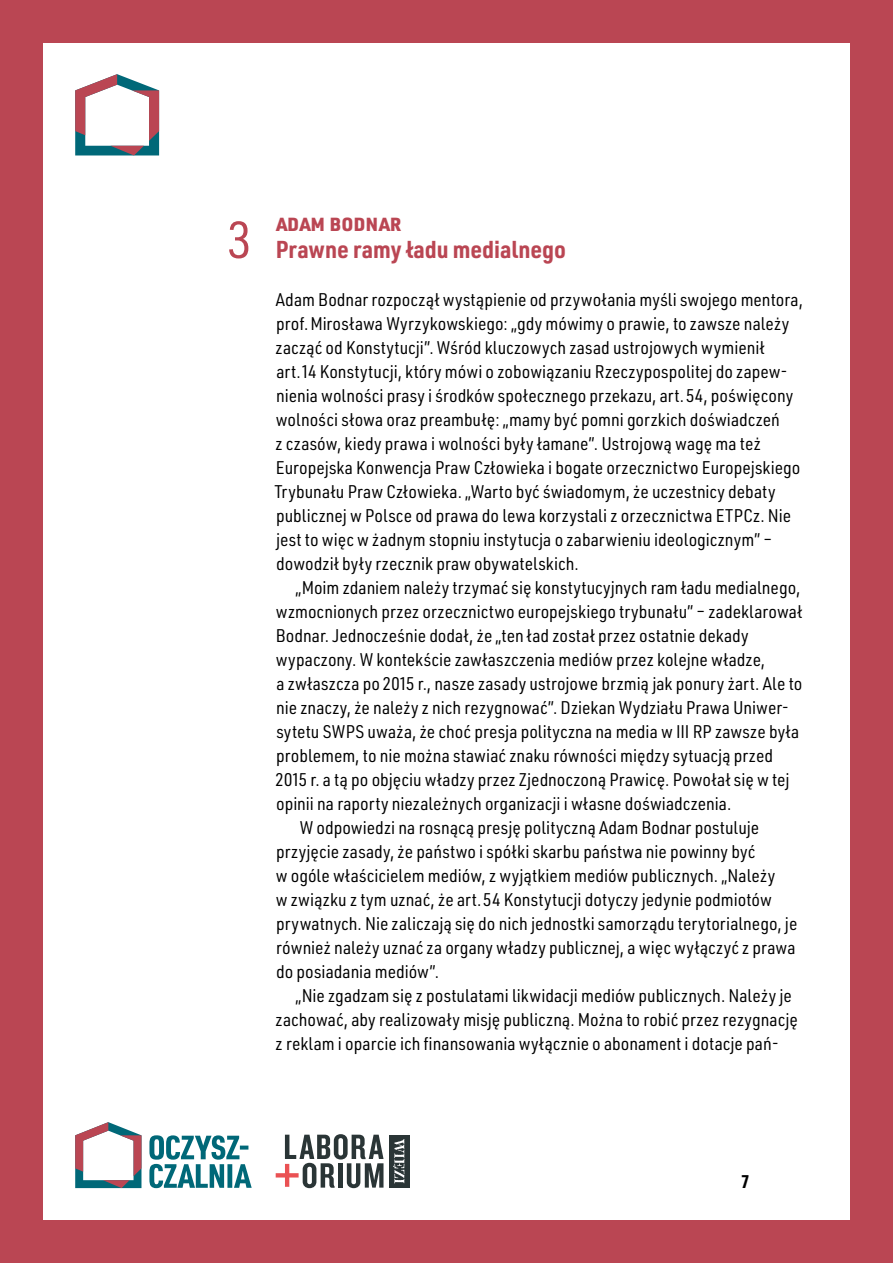
<style>
.page{position:relative;width:893px;height:1263px;background:#fff}
.page>*{position:absolute;margin:0;border:0;box-sizing:border-box;transform-origin:0 0}
.t1{font:51px "URWDIN Semi Cond";color:#ba4653}
.t2{font:700 24px/27px "URWDIN Semi Cond";color:#ba4653}
.t3{font:18px/24px "URWDIN Semi Cond";color:#000}
.t4{font:700 18px "URWDIN Semi Cond";color:#000}
</style>
<div class="page">
<div style="left:0;top:0;width:43px;height:1263px;background:#ba4653"></div>
<div style="left:850px;top:0;width:43px;height:1263px;background:#ba4653"></div>
<div style="left:0;top:1220px;width:893px;height:43px;background:#ba4653"></div>
<div style="left:0;top:0;width:893px;height:43px;background:#ba4653"></div>
<svg style="left:75px;top:74px;width:84px;height:81px"></svg>
<svg style="left:75px;top:1122px;width:66px;height:66px"></svg>
<svg style="left:149px;top:1135px;width:103px;height:53px"></svg>
<div style="left:389px;top:1135px;width:20px;height:52px;background:#2a3536"></div>
<svg style="left:393px;top:1139px;width:11px;height:44px"></svg>
<svg style="left:276px;top:1134px;width:108px;height:54px"></svg>
<h1 class="t1" style="left:227px;top:206px;width:26px">3</h1>
<h2 class="t2" style="left:276px;top:208px;width:292px">Adam Bodnar<br>Prawne ramy ładu medialnego</h2>
<p class="t3" style="left:274px;top:287px;width:530px">Adam Bodnar rozpoczął wystąpienie od przywołania myśli swojego mentora, prof.Mirosława Wyrzykowskiego: „gdy mówimy o prawie, to zawsze należy zacząć od Konstytucji”. Wśród kluczowych zasad ustrojowych wymienił art.14 Konstytucji, który mówi o zobowiązaniu Rzeczypospolitej do zapew‑ nienia wolności prasy i środków społecznego przekazu, art.54, poświęcony wolności słowa oraz preambułę: „mamy być pomni gorzkich doświadczeń<br>z czasów, kiedy prawa i wolności były łamane”. Ustrojową wagę ma też Europejska Konwencja Praw Człowieka i bogate orzecznictwo Europejskiego Trybunału Praw Człowieka. „Warto być świadomym, że uczestnicy debaty publicznej w Polsce od prawa do lewa korzystali z orzecznictwa ETPCz. Nie jest to więc w żadnym stopniu instytucja o zabarwieniu ideologicznym” – dowodził były rzecznik praw obywatelskich.</p>
<p class="t3" style="left:296px;top:575px;width:506px">„Moim zdaniem należy trzymać się konstytucyjnych ram ładu medialnego,</p>
<p class="t3" style="left:276px;top:599px;width:528px">wzmocnionych przez orzecznictwo europejskiego trybunału” – zadeklarował</p>
<p class="t3" style="left:276px;top:623px;width:474px">Bodnar. Jednocześnie dodał, że „ten ład został przez ostatnie dekady</p>
<p class="t3" style="left:276px;top:647px;width:491px">wypaczony. W kontekście zawłaszczenia mediów przez kolejne władze,</p>
<p class="t3" style="left:276px;top:671px;width:528px">a zwłaszcza po 2015 r., nasze zasady ustrojowe brzmią jak ponury żart. Ale to</p>
<p class="t3" style="left:276px;top:695px;width:514px">nie znaczy, że należy z nich rezygnować”. Dziekan Wydziału Prawa Uniwer‑</p>
<p class="t3" style="left:276px;top:719px;width:524px">sytetu SWPS uważa, że choć presja polityczna na media w III RP zawsze była</p>
<p class="t3" style="left:276px;top:743px;width:498px">problemem, to nie można stawiać znaku równości między sytuacją przed</p>
<p class="t3" style="left:276px;top:767px;width:516px">2015 r. a tą po objęciu władzy przez Zjednoczoną Prawicę. Powołał się w tej</p>
<p class="t3" style="left:276px;top:791px;width:457px">opinii na raporty niezależnych organizacji i własne doświadczenia.</p>
<p class="t3" style="left:300px;top:815px;width:461px">W odpowiedzi na rosnącą presję polityczną Adam Bodnar postuluje</p>
<p class="t3" style="left:276px;top:839px;width:481px">przyjęcie zasady, że państwo i spółki skarbu państwa nie powinny być</p>
<p class="t3" style="left:276px;top:863px;width:501px">w ogóle właścicielem mediów, z wyjątkiem mediów publicznych. „Należy</p>
<p class="t3" style="left:276px;top:887px;width:498px">w związku z tym uznać, że art.54 Konstytucji dotyczy jedynie podmiotów</p>
<p class="t3" style="left:276px;top:911px;width:523px">prywatnych. Nie zaliczają się do nich jednostki samorządu terytorialnego, je</p>
<p class="t3" style="left:276px;top:935px;width:521px">również należy uznać za organy władzy publicznej, a więc wyłączyć z prawa</p>
<p class="t3" style="left:276px;top:959px;width:164px">do posiadania mediów”.</p>
<p class="t3" style="left:296px;top:983px;width:498px">„Nie zgadzam się z postulatami likwidacji mediów publicznych. Należy je</p>
<p class="t3" style="left:276px;top:1007px;width:524px">zachować, aby realizowały misję publiczną. Można to robić przez rezygnację</p>
<p class="t3" style="left:276px;top:1031px;width:505px">z reklam i oparcie ich finansowania wyłącznie o abonament i dotacje pań‑</p>
<p class="t4" style="left:741px;top:1169px;width:10px">7</p>
</div>
